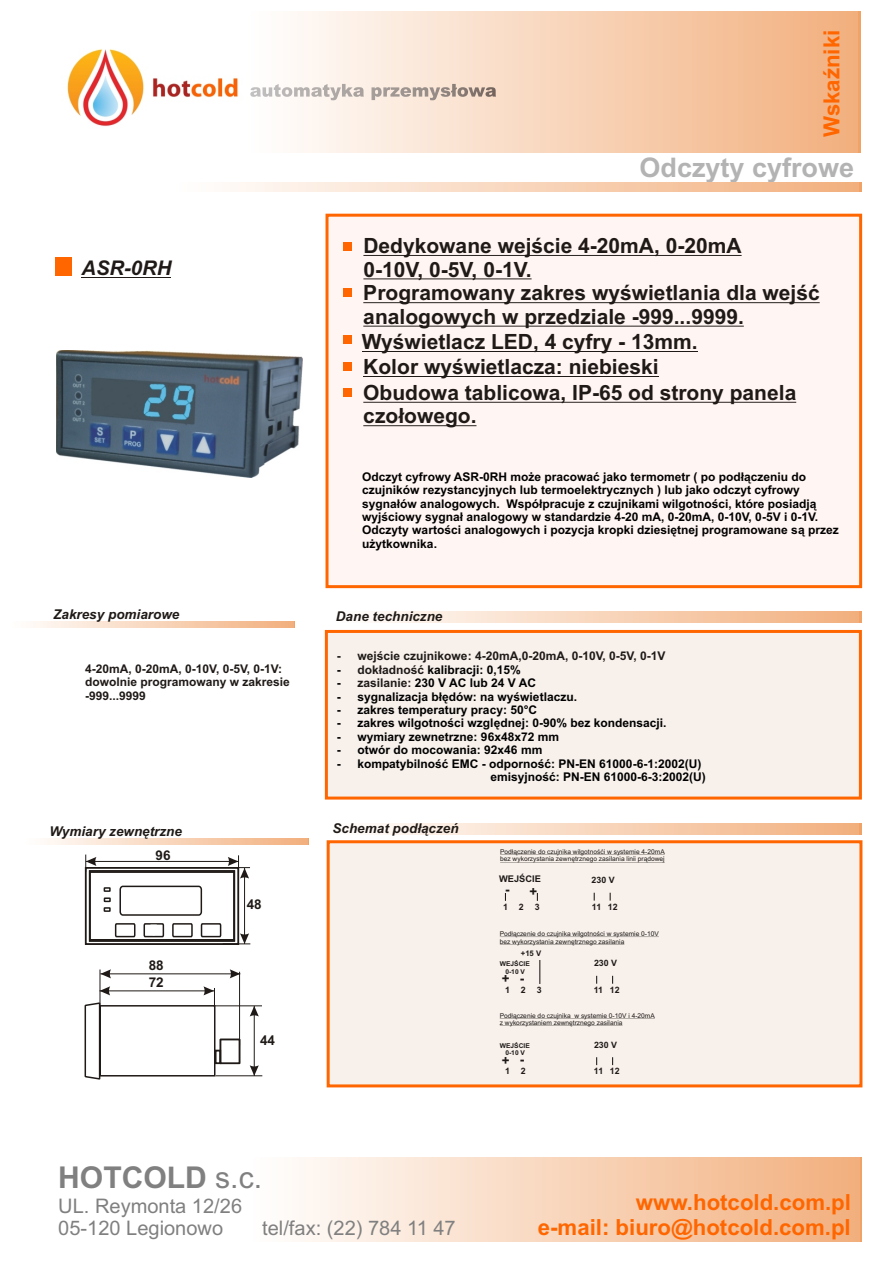
<style>
.page{position:relative;width:894px;height:1263px;background:#fff}
.page>*{position:absolute;margin:0;border:0;box-sizing:border-box;transform-origin:0 0}
.t1{font:700 30px "Arial";color:#808080}
.t2{font:700 27px "Arial";color:#b3b3b3}
.t3{font:700 22.2px/25px "Arial";color:#f60;text-align:right}
.t4{font:700 21px/23.4px "Arial";color:#1f1a17}
.t5{font:italic 700 20.25px "Arial";color:#1f1a17}
.t6{font:20.1px/22.4px "Arial";color:#808080}
.t7{font:italic 700 13.5px "Arial";color:#1f1a17}
.t8{font:700 13.5px "Arial";color:#1f1a17}
.t9{font:700 13.2px "Arial";color:#1f1a17}
.t10{font:700 12px/13.4px "Arial";color:#000}
.t11{font:700 12px/13.4px "Arial";color:#1f1a17}
.t12{font:700 9.15px "Arial";color:#1f1a17}
.t13{font:700 8.85px "Arial";color:#1f1a17}
.t14{font:700 8.7px "Arial";color:#1f1a17}
.t15{font:700 7.65px "Arial";color:#1f1a17}
.t16{font:6.6px/7.4px "Arial";color:#1f1a17}
.t17{font:700 6.6px "Arial";color:#1f1a17}
.s1{color:#000}
.s2{font-weight:400}
</style>
<div class="page">
<div style="left:326px;top:214px;width:536px;height:374px;background:#fff5f2;border:3px solid #f60"></div>
<div style="left:246px;top:12px;width:614px;height:140px;background:linear-gradient(to right,#fff,#f2af7d)"></div>
<div style="left:248px;top:1157px;width:614px;height:84px;background:linear-gradient(to right,#fff,#f2af7c)"></div>
<img style="left:67px;top:49px;width:171px;height:78px">
<svg style="left:249px;top:82px;width:247px;height:18px"></svg>
<svg style="left:230px;top:182px;width:631px;height:10px;background:#f7d3b8"></svg>
<div style="left:55px;top:257px;width:17px;height:19px;background:#f60"></div>
<hr style="left:81px;top:277px;width:90px;height:1px;background:#1f1a17">
<svg style="left:375px;top:611px;width:486px;height:12px;background:#f7d3b8"></svg>
<svg style="left:375px;top:823px;width:486px;height:11px;background:#f7d3b8"></svg>
<svg style="left:47px;top:839px;width:262px;height:5px"></svg>
<svg style="left:33px;top:621px;width:261px;height:6px;background:#f7d3b8"></svg>
<div style="left:325px;top:630px;width:537px;height:170px;background:#f7f0eb;border:3px solid #f60"></div>
<div style="left:327px;top:840px;width:535px;height:247px;background:#f7f0eb;border:3px solid #f60"></div>
<div style="left:343px;top:242px;width:8px;height:8px;background:#f60"></div>
<div style="left:343px;top:335px;width:8px;height:9px;background:#f60"></div>
<div style="left:343px;top:362px;width:8px;height:9px;background:#f60"></div>
<hr style="left:363px;top:255px;width:379px;height:1px;background:#1f1a17">
<hr style="left:363px;top:278px;width:169px;height:1px;background:#1f1a17">
<hr style="left:362px;top:351px;width:336px;height:1px;background:#1f1a17">
<hr style="left:363px;top:376px;width:296px;height:1px;background:#1f1a17">
<svg style="left:539px;top:960px;width:1px;height:24px"></svg>
<hr style="left:500px;top:855px;width:165px;height:1px;background:#1f1a17">
<hr style="left:500px;top:862px;width:165px;height:1px;background:#1f1a17">
<hr style="left:500px;top:937px;width:159px;height:1px;background:#1f1a17">
<hr style="left:500px;top:944px;width:124px;height:1px;background:#1f1a17">
<div style="left:343px;top:288px;width:8px;height:9px;background:#f60"></div>
<hr style="left:363px;top:302px;width:457px;height:1px;background:#1f1a17">
<hr style="left:363px;top:326px;width:381px;height:1px;background:#1f1a17">
<div style="left:343px;top:388px;width:8px;height:8px;background:#f60"></div>
<hr style="left:363px;top:402px;width:433px;height:1px;background:#1f1a17">
<hr style="left:363px;top:425px;width:113px;height:1px;background:#1f1a17">
<hr style="left:500px;top:1018px;width:155px;height:1px;background:#1f1a17">
<hr style="left:500px;top:1026px;width:123px;height:1px;background:#1f1a17">
<div style="left:100px;top:1005px;width:115px;height:72px;border:2px solid #1f1a17"></div>
<svg style="left:84px;top:1001px;width:17px;height:79px"></svg>
<div style="left:220px;top:1039px;width:20px;height:25px;border:2px solid #1f1a17"></div>
<div style="left:215px;top:1050px;width:6px;height:14px;border:2px solid #1f1a17"></div>
<hr style="left:100px;top:970px;width:1px;height:38px;background:#1f1a17">
<hr style="left:239px;top:972px;width:1px;height:74px;background:#1f1a17">
<hr style="left:100px;top:991px;width:114px;height:1px;background:#1f1a17">
<svg style="left:100px;top:986px;width:10px;height:9px"></svg>
<hr style="left:100px;top:974px;width:140px;height:1px;background:#1f1a17">
<svg style="left:100px;top:969px;width:11px;height:9px"></svg>
<svg style="left:230px;top:969px;width:10px;height:9px"></svg>
<hr style="left:213px;top:1006px;width:49px;height:1px;background:#1f1a17">
<hr style="left:216px;top:1076px;width:46px;height:1px;background:#1f1a17">
<hr style="left:254px;top:1006px;width:1px;height:70px;background:#1f1a17">
<svg style="left:250px;top:1006px;width:9px;height:10px"></svg>
<svg style="left:250px;top:1065px;width:9px;height:11px"></svg>
<div style="left:85px;top:867px;width:154px;height:78px;border:2px solid #1f1a17"></div>
<div style="left:89px;top:870px;width:146px;height:72px;border:2px solid #1f1a17"></div>
<hr style="left:86px;top:861px;width:152px;height:1px;background:#1f1a17">
<svg style="left:85px;top:855px;width:11px;height:17px"></svg>
<hr style="left:244px;top:868px;width:1px;height:76px;background:#1f1a17">
<svg style="left:228px;top:855px;width:22px;height:24px"></svg>
<div style="left:119px;top:886px;width:83px;height:30px;background:#fff;border:2px solid #1f1a17;border-radius:3px"></div>
<svg style="left:104px;top:887px;width:7px;height:25px"></svg>
<div style="left:89px;top:871px;width:146px;height:70px;border:2px solid #1f1a17"></div>
<svg style="left:172px;top:923px;width:21px;height:15px"></svg>
<svg style="left:200px;top:922px;width:50px;height:23px"></svg>
<svg style="left:114px;top:923px;width:22px;height:15px"></svg>
<svg style="left:143px;top:923px;width:22px;height:16px"></svg>
<svg style="left:203px;top:986px;width:12px;height:22px"></svg>
<img style="left:56px;top:351px;width:246px;height:127px">
<h3 class="t3" style="left:821px;top:137px;width:109px;rotate:-90deg">WskaŸniki</h3>
<h3 class="t5" style="left:81px;top:260px;width:91px">ASR-0RH</h3>
<p class="t7" style="left:53px;top:609px;width:128px">Zakresy pomiarowe</p>
<p class="t11" style="left:85px;top:663px;width:206px">4-20mA, 0-20mA, 0-10V, 0-5V, 0-1V: dowolnie programowany w zakresie -999...9999</p>
<h2 class="t2" style="left:640px;top:157px;width:216px">Odczyty cyfrowe</h2>
<h3 class="t4" style="left:363px;top:236px;width:380px">Dedykowane wejœcie 4-20mA, 0-20mA<br>0-10V, 0-5V, 0-1V.</h3>
<h3 class="t4" style="left:363px;top:283px;width:458px">Programowany zakres wyœwietlania dla wejœæ analogowych w przedziale -999...9999.</h3>
<h3 class="t4" style="left:362px;top:330px;width:337px;line-height:25.7px">Wyœwietlacz LED, 4 cyfry - 13mm.<br>Kolor wyœwietlacza: niebieski</h3>
<h3 class="t4" style="left:363px;top:383px;width:435px">Obudowa tablicowa, IP-65 od strony panela czo³owego.</h3>
<p class="t10" style="left:362px;top:471px;width:478px">Odczyt cyfrowy ASR-0RH mo¿e pracowaæ jako termometr ( po pod³¹czeniu do czujników rezystancyjnych lub termoelektrycznych ) lub jako odczyt cyfrowy sygna³ów analogowych. Wspó³pracuje z czujnikami wilgotnoœci, które posiadj¹ wyjœciowy sygna³ analogowy w standardzie 4-20 mA, 0-20mA, 0-10V, 0-5V i 0-1V.<br>Odczyty wartoœci analogowych i pozycja kropki dziesiêtnej programowane s¹ przez u¿ytkownika.</p>
<p class="t7" style="left:336px;top:611px;width:108px">Dane techniczne</p>
<p class="t11" style="left:358px;top:651px;width:309px;text-indent:-21px">- wejœcie czujnikowe: 4-20mA,0-20mA, 0-10V, 0-5V, 0-1V dok³adnoœæ <span class="s1">kalibracji: 0,15%<br></span>zasilanie: <span class="s1">230 V AC lub 24 V AC</span></p>
<p class="t10" style="left:337px;top:664px;width:5px">- -</p>
<p class="t10" style="left:337px;top:691px;width:242px">- sygnalizacja b³êdów: na wyœwietlaczu.</p>
<p class="t10" style="left:337px;top:704px;width:202px">- zakres temperatury pracy: 50°C</p>
<p class="t10" style="left:337px;top:718px;width:331px">- zakres wilgotnoœci wzglêdnej: 0-90% bez kondensacji.</p>
<p class="t10" style="left:337px;top:731px;width:224px">- wymiary zewnetrzne: 96x48x72 mm</p>
<p class="t10" style="left:337px;top:744px;width:207px">- otwór do mocowania: 92x46 mm</p>
<p class="t10" style="left:490px;top:758px;width:217px;text-indent:-153px">- kompatybilnoœæ EMC - odpornoœæ: PN-EN 61000-6-1:2002(U) emisyjnoœæ: PN-EN 61000-6-3:2002(U)</p>
<p class="t7" style="left:49px;top:826px;width:134px">Wymiary zewnêtrzne</p>
<p class="t7" style="left:333px;top:823px;width:128px">Schemat pod³¹czeñ</p>
<p class="t8" style="left:156px;top:850px;width:16px">96</p>
<p class="t8" style="left:149px;top:961px;width:16px">88</p>
<p class="t8" style="left:149px;top:977px;width:17px">72</p>
<p class="t8" style="left:247px;top:899px;width:16px">48</p>
<p class="t8" style="left:260px;top:1036px;width:16px">44</p>
<h1 class="t1" style="left:58px;top:1166px;width:205px">HOTCOLD <span class="s2">s.c.</span></h1>
<h3 class="t6" style="left:58px;top:1196px;width:185px">UL. Reymonta 12/26<br>05-120 Legionowo</h3>
<h3 class="t6" style="left:262px;top:1219px;width:195px">tel/fax: (22) 784 11 47</h3>
<p class="t16" style="left:500px;top:849px;width:166px">Pod³¹czenie do czujnika wilgotnoœæi w systemie 4-20mA bez wykorzystania zewnêtrznego zasilania linii pr¹dowej</p>
<p class="t12" style="left:499px;top:875px;width:43px">WEJŒCIE</p>
<p class="t13" style="left:503px;top:904px;width:38px">123</p>
<p class="t13" style="left:592px;top:904px;width:27px">11 12</p>
<p class="t14" style="left:592px;top:877px;width:25px">230 V</p>
<p class="t9" style="left:505px;top:886px;width:34px">- +</p>
<p class="t16" style="left:500px;top:931px;width:161px">Pod³¹czenie do czujnika wilgotnoœci w systemie 0-10V bez wykorzystania zewnêtrznego zasilania</p>
<p class="t15" style="left:521px;top:950px;width:22px">+15 V</p>
<p class="t13" style="left:505px;top:986px;width:38px">123</p>
<p class="t13" style="left:594px;top:986px;width:27px">11 12</p>
<p class="t17" style="left:500px;top:961px;width:31px">WEJŒCIE</p>
<p class="t14" style="left:594px;top:960px;width:25px">230 V</p>
<p class="t17" style="left:505px;top:969px;width:21px">0-10 V</p>
<p class="t9" style="left:502px;top:974px;width:24px">+ -</p>
<p class="t16" style="left:500px;top:1012px;width:157px">Pod³¹czenie do czujnika w systemie 0-10V i 4-20mA z wykorzystaniem zewnêtrznego zasilania</p>
<p class="t17" style="left:500px;top:1043px;width:31px">WEJŒCIE</p>
<p class="t14" style="left:594px;top:1042px;width:25px">230 V</p>
<p class="t17" style="left:505px;top:1050px;width:21px">0-10 V</p>
<p class="t9" style="left:502px;top:1055px;width:24px">+ -</p>
<p class="t13" style="left:505px;top:1068px;width:22px">1 2</p>
<p class="t13" style="left:594px;top:1068px;width:27px">11 12</p>
<h3 class="t3" style="left:538px;top:1192px;width:315px">www.hotcold.com.pl<br>e-mail: biuro@hotcold.com.pl</h3>
</div>
